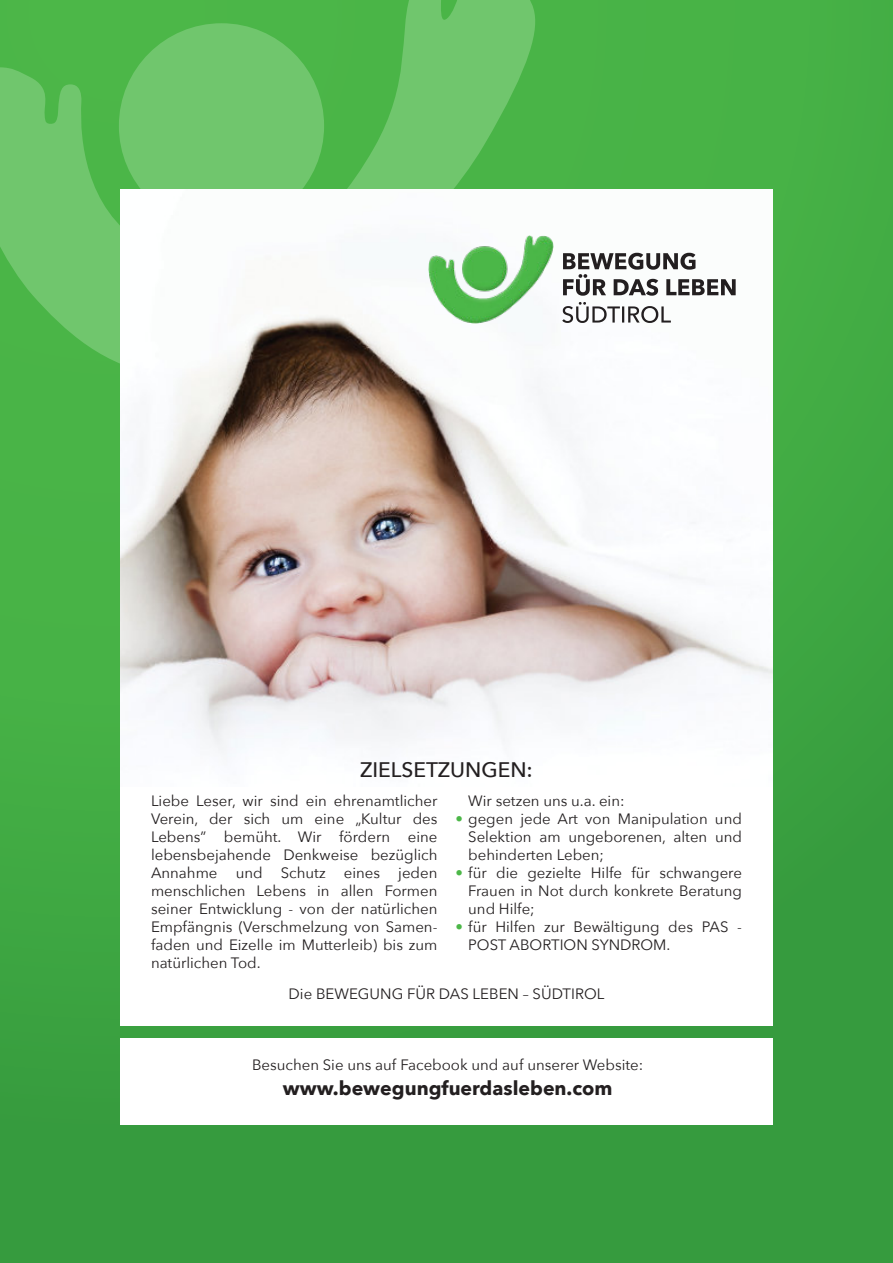
<style>
.page{position:relative;width:893px;height:1263px;background:#fff}
.page>*{position:absolute;margin:0;border:0;box-sizing:border-box;transform-origin:0 0}
.t1{font:500 21px "Avenir Next";color:#231f20}
.t2{font:700 19.5px "Avenir Next";color:#231f20}
.t3{font:15px/18px "Avenir Next";color:#231f20;text-align:justify}
.s1{color:#4cb748}
</style>
<div class="page">
<div style="left:0;top:0;width:893px;height:1263px;background:linear-gradient(to bottom,#4ab647,#369b3e)"></div>
<div style="left:120px;top:1038px;width:653px;height:87px;background:#fff"></div>
<svg style="left:0;top:0;width:539px;height:380px;background:#60bf5d"></svg>
<div style="left:120px;top:696px;width:653px;height:330px;background:#fff"></div>
<img style="left:120px;top:189px;width:653px;height:564px">
<svg style="left:562px;top:302px;width:109px;height:21px"></svg>
<svg style="left:563px;top:253px;width:173px;height:43px"></svg>
<img style="left:428px;top:235px;width:125px;height:88px">
<h1 class="t1" style="left:360px;top:756px;width:174px">ZIELSETZUNGEN:</h1>
<p class="t3" style="left:151px;top:792px;width:288px">Liebe Leser, wir sind ein ehrenamtlicher Verein, der sich um eine „Kultur des Lebens” bemüht. Wir fördern eine lebensbejahende Denkweise bezüglich Annahme und Schutz eines jeden menschlichen Lebens in allen Formen seiner Entwicklung - von der natürlichen Empfängnis (Verschmelzung von Samen&shy;faden und Eizelle im Mutterleib) bis zum natürlichen Tod.</p>
<p class="t3" style="left:468px;top:792px;width:158px">Wir setzen uns u.a. ein:</p>
<p class="t3" style="left:468px;top:810px;width:275px;text-indent:-13px"><span class="s1">•</span> gegen jede Art von Manipulation und Selektion am ungeborenen, alten und behinderten Leben;</p>
<p class="t3" style="left:468px;top:864px;width:275px;text-indent:-13px"><span class="s1">•</span> für die gezielte Hilfe für schwangere Frauen in Not durch konkrete Beratung und Hilfe;</p>
<p class="t3" style="left:468px;top:918px;width:275px;text-indent:-13px"><span class="s1">•</span> für Hilfen zur Bewältigung des PAS -<br>POST ABORTION SYNDROM.</p>
<p class="t3" style="left:289px;top:985px;width:317px">Die BEWEGUNG FÜR DAS LEBEN – SÜDTIROL</p>
<p class="t3" style="left:252px;top:1056px;width:393px">Besuchen Sie uns auf Facebook und auf unserer Website:</p>
<h2 class="t2" style="left:283px;top:1075px;width:331px">www.bewegungfuerdasleben.com</h2>
</div>
